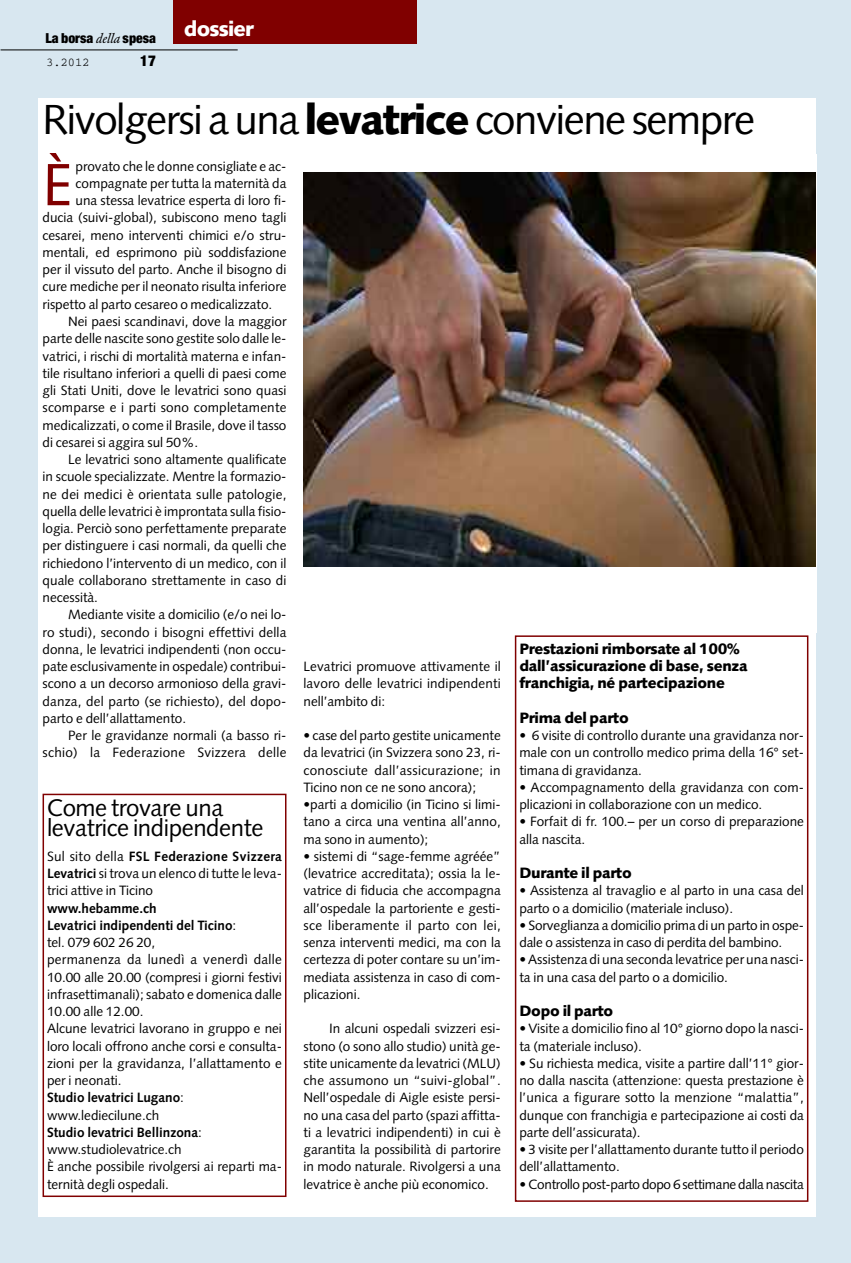
<style>
.page{position:relative;width:851px;height:1263px;background:#fff}
.page>*{position:absolute;margin:0;border:0;box-sizing:border-box;transform-origin:0 0}
.t1{font:59.55px "Syntax";color:#800000}
.t2{font:42px "Syntax";letter-spacing:-.035em;color:#000}
.t3{font:24px/19.5px "Syntax";letter-spacing:-.015em;color:#000}
.t4{font:900 21px "Syntax";letter-spacing:-.04em;color:#fff}
.t5{font:900 15px/17.2px "Syntax";letter-spacing:-.02em;color:#000}
.t6{font:900 condensed 15px "Helvetica Neue";color:#000}
.t7{font:900 condensed 13.8px "Helvetica Neue";color:#000}
.t8{font:13.5px/17.2px "Syntax";color:#000;text-align:justify}
.t9{font:13.5px "Syntax";letter-spacing:-.02em;color:#000}
.t10{font:13.5px "Syntax";letter-spacing:.02em;color:#000}
.t11{font:12px "Courier";color:#000}
.s1{font-family:"Garamond BE";font-weight:400;font-style:italic;font-stretch:normal}
.s2{font-weight:900}
.s3{font-weight:700}
</style>
<div class="page">
<div style="left:0;top:0;width:850px;height:1263px;background:#d8e7f0"></div>
<hr style="left:1px;top:50px;width:237px;height:1px;background:#000">
<div style="left:38px;top:98px;width:777px;height:1118px;background:#fff"></div>
<div style="left:173px;top:0;width:244px;height:44px;background:#800000"></div>
<div style="left:514px;top:635px;width:294px;height:567px;border:2px solid #800000"></div>
<div style="left:43px;top:794px;width:243px;height:403px;border:2px solid #800000"></div>
<div style="left:303px;top:154px;width:513px;height:479px;background:#fff"></div>
<img style="left:303px;top:173px;width:512px;height:393px">
<p class="t7" style="left:45px;top:34px;width:112px">La borsa <span class="s1">della</span> spesa</p>
<p class="t11" style="left:46px;top:58px;width:45px">3.2012</p>
<p class="t6" style="left:140px;top:55px;width:17px">17</p>
<h3 class="t4" style="left:184px;top:20px;width:71px">dossier</h3>
<h2 class="t2" style="left:43px;top:103px;width:714px">Rivolgersi a una <span class="s2">levatrice</span> conviene sempre</h2>
<h1 class="t1" style="left:43px;top:161px;width:31px">È</h1>
<p class="t8" style="left:76px;top:159px;width:212px">provato che le donne consigliate e ac-</p>
<p class="t8" style="left:76px;top:176px;width:212px">compagnate per tutta la maternità da</p>
<p class="t8" style="left:76px;top:193px;width:212px">una stessa levatrice esperta di loro fi-</p>
<p class="t8" style="left:43px;top:210px;width:245px">ducia (suivi-global), subiscono meno tagli</p>
<p class="t8" style="left:43px;top:228px;width:245px">cesarei, meno interventi chimici e/o stru-</p>
<p class="t8" style="left:43px;top:245px;width:245px">mentali, ed esprimono più soddisfazione</p>
<p class="t8" style="left:43px;top:262px;width:245px">per il vissuto del parto. Anche il bisogno di</p>
<p class="t8" style="left:43px;top:279px;width:245px">cure mediche per il neonato risulta inferiore</p>
<p class="t8" style="left:43px;top:297px;width:231px">rispetto al parto cesareo o medicalizzato.</p>
<p class="t8" style="left:68px;top:314px;width:220px">Nei paesi scandinavi, dove la maggior</p>
<p class="t8" style="left:43px;top:331px;width:245px">parte delle nascite sono gestite solo dalle le-</p>
<p class="t8" style="left:43px;top:348px;width:245px">vatrici, i rischi di mortalità materna e infan-</p>
<p class="t8" style="left:43px;top:366px;width:245px">tile risultano inferiori a quelli di paesi come</p>
<p class="t8" style="left:43px;top:383px;width:245px">gli Stati Uniti, dove le levatrici sono quasi</p>
<p class="t8" style="left:43px;top:400px;width:245px">scomparse e i parti sono completamente</p>
<p class="t8" style="left:43px;top:417px;width:245px">medicalizzati, o come il Brasile, dove il tasso</p>
<p class="t8" style="left:43px;top:435px;width:157px">di cesarei si aggira sul 50%.</p>
<p class="t8" style="left:68px;top:452px;width:220px">Le levatrici sono altamente qualificate</p>
<p class="t8" style="left:43px;top:469px;width:245px">in scuole specializzate. Mentre la formazio-</p>
<p class="t8" style="left:43px;top:486px;width:245px">ne dei medici è orientata sulle patologie,</p>
<p class="t8" style="left:43px;top:504px;width:245px">quella delle levatrici è improntata sulla fisio-</p>
<p class="t8" style="left:43px;top:521px;width:245px">logia. Perciò sono perfettamente preparate</p>
<p class="t8" style="left:43px;top:538px;width:245px">per distinguere i casi normali, da quelli che</p>
<p class="t8" style="left:43px;top:555px;width:245px">richiedono l’intervento di un medico, con il</p>
<p class="t8" style="left:43px;top:573px;width:245px">quale collaborano strettamente in caso di</p>
<p class="t8" style="left:43px;top:590px;width:57px">necessità.</p>
<p class="t8" style="left:68px;top:607px;width:220px">Mediante visite a domicilio (e/o nei lo-</p>
<p class="t8" style="left:43px;top:624px;width:245px">ro studi), secondo i bisogni effettivi della</p>
<p class="t8" style="left:43px;top:642px;width:245px">donna, le levatrici indipendenti (non occu-</p>
<p class="t8" style="left:43px;top:659px;width:245px">pate esclusivamente in ospedale) contribui-</p>
<p class="t8" style="left:43px;top:676px;width:245px">scono a un decorso armonioso della gravi-</p>
<p class="t8" style="left:43px;top:693px;width:245px">danza, del parto (se richiesto), del dopo-</p>
<p class="t8" style="left:43px;top:711px;width:145px">parto e dell’allattamento.</p>
<p class="t8" style="left:68px;top:728px;width:220px">Per le gravidanze normali (a basso ri-</p>
<p class="t10" style="left:43px;top:747px;width:245px">schio) la Federazione Svizzera delle</p>
<p class="t5" style="left:519px;top:641px;width:230px">Prestazioni rimborsate al 100% dall’assicurazione di base, senza franchigia, né partecipazione</p>
<p class="t5" style="left:519px;top:710px;width:111px">Prima del parto</p>
<p class="t8" style="left:519px;top:728px;width:286px">• 6 visite di controllo durante una gravidanza nor&shy;male con un controllo medico prima della 16° set&shy;timana di gravidanza.</p>
<p class="t8" style="left:519px;top:780px;width:286px">• Accompagnamento della gravidanza con com&shy;plicazioni in collaborazione con un medico.</p>
<p class="t8" style="left:519px;top:814px;width:286px">• Forfait di fr. 100.– per un corso di preparazione alla nascita.</p>
<p class="t5" style="left:519px;top:866px;width:114px">Durante il parto</p>
<p class="t8" style="left:519px;top:883px;width:286px">• Assistenza al travaglio e al parto in una casa del parto o a domicilio (materiale incluso).</p>
<p class="t8" style="left:519px;top:918px;width:286px">• Sorveglianza a domicilio prima di un parto in ospe&shy;dale o assistenza in caso di perdita del bambino.</p>
<p class="t8" style="left:519px;top:952px;width:286px">•Assistenza di una seconda levatrice per una nasci&shy;ta in una casa del parto o a domicilio.</p>
<p class="t5" style="left:519px;top:1004px;width:95px">Dopo il parto</p>
<p class="t8" style="left:519px;top:1021px;width:286px">• Visite a domicilio fino al 10° giorno dopo la nasci&shy;ta (materiale incluso).</p>
<p class="t8" style="left:519px;top:1056px;width:286px">• Su richiesta medica, visite a partire dall’11° gior&shy;no dalla nascita (attenzione: questa prestazione è l’unica a figurare sotto la menzione “malattia”, dunque con franchigia e partecipazione ai costi da parte dell’assicurata).</p>
<p class="t8" style="left:519px;top:1142px;width:286px">• 3 visite per l’allattamento durante tutto il periodo dell’allattamento.</p>
<p class="t9" style="left:519px;top:1178px;width:286px">• Controllo post-parto dopo 6 settimane dalla nascita</p>
<p class="t8" style="left:303px;top:659px;width:199px">Levatrici promuove attivamente il lavoro delle levatrici indipendenti nell’ambito di:</p>
<p class="t8" style="left:303px;top:728px;width:199px">• case del parto gestite unicamente da levatrici (in Svizzera sono 23, ri&shy;conosciute dall’assicurazione; in Ticino non ce ne sono ancora);</p>
<p class="t8" style="left:303px;top:797px;width:199px">•parti a domicilio (in Ticino si limi&shy;tano a circa una ventina all’anno, ma sono in aumento);</p>
<p class="t8" style="left:303px;top:849px;width:199px">• sistemi di “sage-femme agréée” (levatrice accreditata); ossia la le&shy;vatrice di fiducia che accompagna all’ospedale la partoriente e gesti&shy;sce liberamente il parto con lei, senza interventi medici, ma con la certezza di poter contare su un’im&shy;mediata assistenza in caso di com&shy;plicazioni.</p>
<p class="t8" style="left:303px;top:1021px;width:199px;text-indent:26px">In alcuni ospedali svizzeri esi&shy;stono (o sono allo studio) unità ge&shy;stite unicamente da levatrici (MLU) che assumono un “suivi-global”.<br>Nell’ospedale di Aigle esiste persi&shy;no una casa del parto (spazi affitta&shy;ti a levatrici indipendenti) in cui è garantita la possibilità di partorire in modo naturale. Rivolgersi a una levatrice è anche più economico.</p>
<h3 class="t3" style="left:47px;top:800px;width:218px">Come trovare una levatrice indipendente</h3>
<p class="t8" style="left:47px;top:849px;width:236px">Sul sito della <span class="s3">FSL Federazione Svizzera Levatrici</span> si trova un elenco di tutte le leva&shy;trici attive in Ticino</p>
<p class="t8" style="left:47px;top:900px;width:236px;text-align:left"><span class="s3">www.hebamme.ch<br>Levatrici indipendenti del Ticino</span>:<br>tel. 079 602 26 20,<br>permanenza da lunedì a venerdì dalle<br>10.00 alle 20.00 (compresi i giorni festivi infrasettimanali); sabato e domenica dalle<br>10.00 alle 12.00.<br>Alcune levatrici lavorano in gruppo e nei loro locali offrono anche corsi e consulta&shy;zioni per la gravidanza, l’allattamento e per i neonati.<br><span class="s3">Studio levatrici Lugano</span>: www.lediecilune.ch<br><span class="s3">Studio levatrici Bellinzona</span>: www.studiolevatrice.ch<br>È anche possibile rivolgersi ai reparti ma&shy;ternità degli ospedali.</p>
</div>
